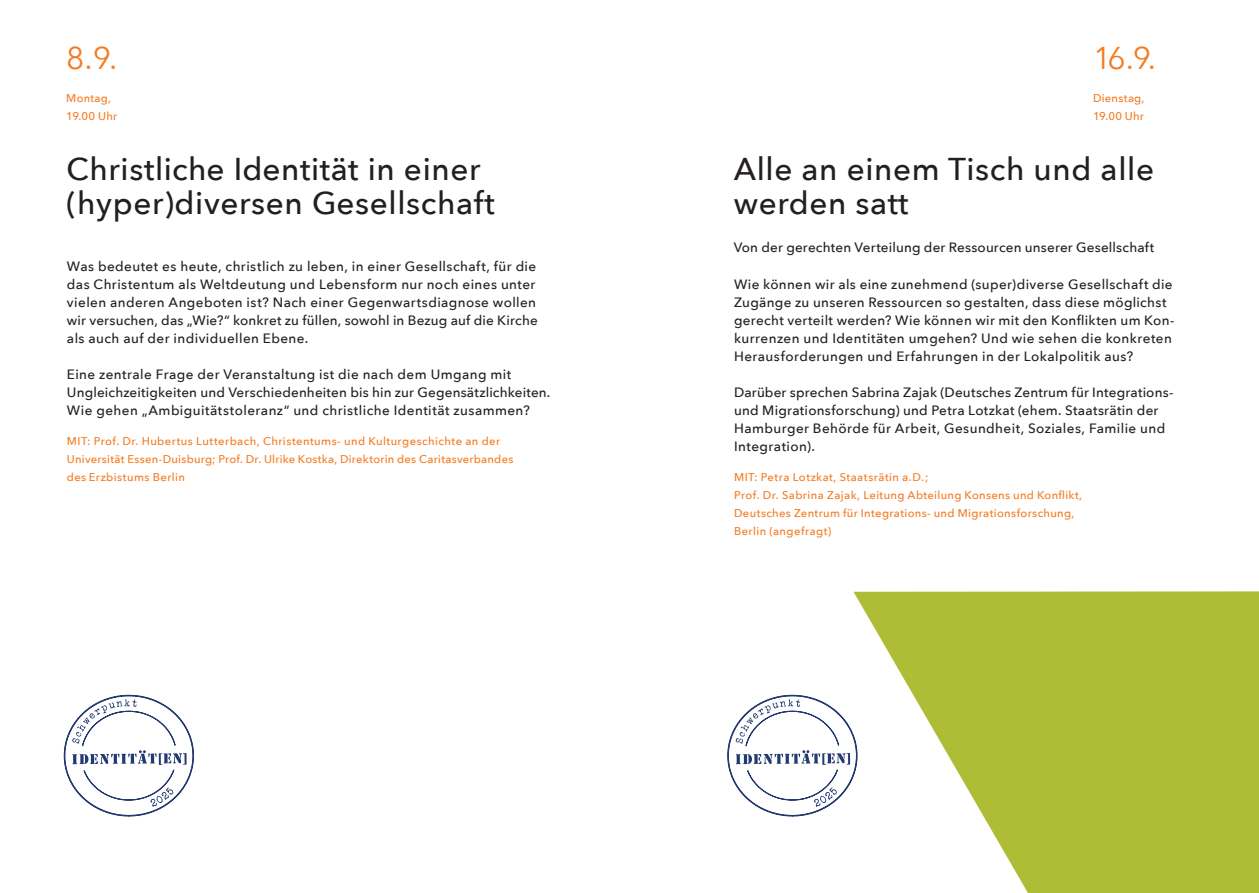
<style>
.page{position:relative;width:1259px;height:893px;background:#fff}
.page>*{position:absolute;margin:0;border:0;box-sizing:border-box;transform-origin:0 0}
.t1{font:500 31.5px/34.5px "Avenir Next";letter-spacing:.02em;color:#231f20}
.t2{font:31.5px "Avenir Next";color:#f47b21}
.t3{font:500 13.5px/18px "Avenir Next";letter-spacing:.03em;color:#231f20}
.t4{font:500 13.5px "Avenir Next";letter-spacing:.01em;color:#231f20}
.t5{font:500 11.25px/18px "Avenir Next";letter-spacing:.035em;color:#f47b21}
</style>
<div class="page">
<svg style="left:63px;top:694px;width:131px;height:123px"></svg>
<svg style="left:727px;top:694px;width:126px;height:123px"></svg>
<svg style="left:853px;top:591px;width:406px;height:302px;fill:#aebd35"></svg>
<h1 class="t2" style="left:66px;top:31px;width:53px">8.9.</h1>
<p class="t5" style="left:66px;top:88px;width:52px">Montag,<br>19.00 Uhr</p>
<h1 class="t1" style="left:67px;top:150px;width:429px">Christliche Identität in einer (hyper)diversen Gesellschaft</h1>
<p class="t3" style="left:67px;top:257px;width:472px">Was bedeutet es heute, christlich zu leben, in einer Gesellschaft, für die das Christentum als Weltdeutung und Lebensform nur noch eines unter vielen anderen Angeboten ist? Nach einer Gegenwartsdiagnose wollen wir versuchen, das „Wie?“ konkret zu füllen, sowohl in Bezug auf die Kirche als auch auf der individuellen Ebene.</p>
<p class="t3" style="left:67px;top:365px;width:485px">Eine zentrale Frage der Veranstaltung ist die nach dem Umgang mit<br>Ungleichzeitigkeiten und Verschiedenheiten bis hin zur Gegensätzlichkeiten.<br>Wie gehen „Ambiguitätstoleranz“ und christliche Identität zusammen?</p>
<p class="t5" style="left:67px;top:431px;width:448px">MIT: Prof. Dr. Hubertus Lutterbach, Christentums- und Kulturgeschichte an der<br>Universität Essen-Duisburg; Prof. Dr. Ulrike Kostka, Direktorin des Caritasverbandes des Erzbistums Berlin</p>
<h1 class="t2" style="left:1093px;top:31px;width:64px">16.9.</h1>
<p class="t5" style="left:1093px;top:88px;width:53px">Dienstag,<br>19.00 Uhr</p>
<h1 class="t1" style="left:733px;top:150px;width:422px">Alle an einem Tisch und alle werden satt</h1>
<p class="t4" style="left:733px;top:236px;width:422px">Von der gerechten Verteilung der Ressourcen unserer Gesellschaft</p>
<p class="t3" style="left:734px;top:275px;width:442px">Wie können wir als eine zunehmend (super)diverse Gesellschaft die Zugänge zu unseren Ressourcen so gestalten, dass diese möglichst gerecht verteilt werden? Wie können wir mit den Konflikten um Kon&shy;kurrenzen und Identitäten umgehen? Und wie sehen die konkreten Herausforderungen und Erfahrungen in der Lokalpolitik aus?</p>
<p class="t3" style="left:734px;top:383px;width:441px">Darüber sprechen Sabrina Zajak (Deutsches Zentrum für Integrations&shy;und Migrationsforschung) und Petra Lotzkat (ehem. Staatsrätin der Hamburger Behörde für Arbeit, Gesundheit, Soziales, Familie und Integration).</p>
<p class="t5" style="left:734px;top:468px;width:350px">MIT: Petra Lotzkat, Staatsrätin a.D.;<br>Prof. Dr. Sabrina Zajak, Leitung Abteilung Konsens und Konflikt, Deutsches Zentrum für Integrations- und Migrationsforschung, Berlin (angefragt)</p>
</div>
